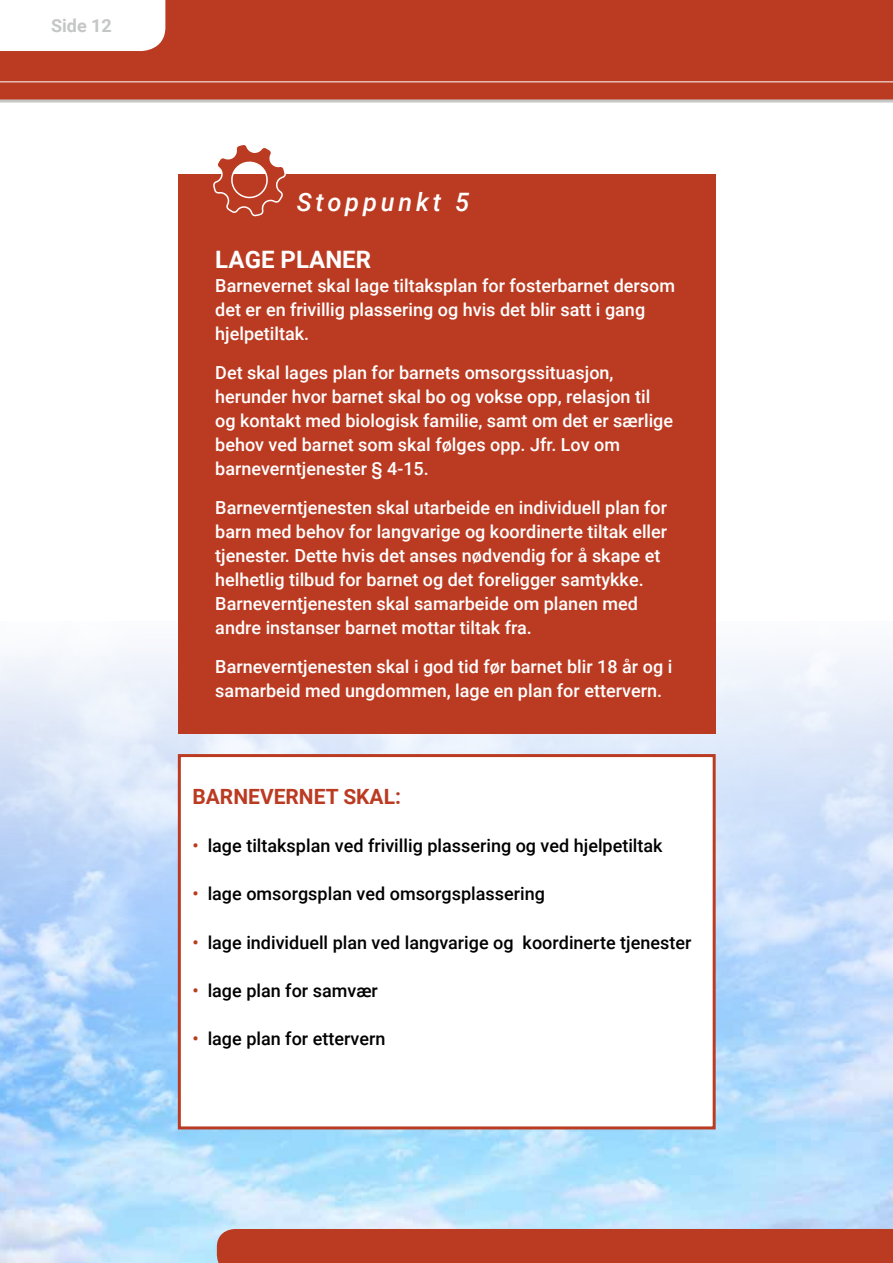
<style>
.page{position:relative;width:893px;height:1263px;background:#fff}
.page>*{position:absolute;margin:0;border:0;box-sizing:border-box;transform-origin:0 0}
.t1{font:italic 500 25.35px "Roboto";letter-spacing:.15em;color:#fff}
.t2{font:700 24px "Roboto";color:#fff}
.t3{font:700 21px "Roboto";color:#bb3b22}
.t4{font:500 18px/24px "Roboto";color:#fff}
.t5{font:500 18px "Roboto";color:#000}
.t6{font:700 18px "Roboto";color:#c5c6c6}
.s1{color:#bb3b22}
</style>
<div class="page">
<img style="left:0;top:622px;width:893px;height:641px">
<div style="left:179px;top:174px;width:537px;height:559px;background:#bb3b22"></div>
<svg style="left:213px;top:145px;width:73px;height:71px"></svg>
<div style="left:178px;top:754px;width:538px;height:375px;background:#fff;border:3px solid #bb3b22"></div>
<div style="left:217px;top:1229px;width:676px;height:34px;background:#bb3b22"></div>
<div style="left:0;top:0;width:893px;height:101px;background:#bb3b22"></div>
<div style="left:0;top:0;width:165px;height:51px;background:#fff"></div>
<hr style="left:0;top:99px;width:893px;height:3px;background:#c5c6c6">
<hr style="left:0;top:82px;width:893px;height:1px;background:#fff">
<p class="t6" style="left:51px;top:13px;width:62px">Side 12</p>
<h1 class="t1" style="left:297px;top:184px;width:174px">Stoppunkt 5</h1>
<h2 class="t2" style="left:215px;top:243px;width:157px">LAGE PLANER</h2>
<p class="t4" style="left:215px;top:273px;width:461px">Barnevernet skal lage tiltaksplan for fosterbarnet dersom det er en frivillig plassering og hvis det blir satt i gang hjelpetiltak.</p>
<p class="t4" style="left:215px;top:360px;width:459px">Det skal lages plan for barnets omsorgssituasjon, herunder hvor barnet skal bo og vokse opp, relasjon til og kontakt med biologisk familie, samt om det er særlige behov ved barnet som skal følges opp. Jfr. Lov om barneverntjenester § 4-15.</p>
<p class="t4" style="left:215px;top:495px;width:453px">Barneverntjenesten skal utarbeide en individuell plan for barn med behov for langvarige og koordinerte tiltak eller tjenester. Dette hvis det anses nødvendig for å skape et helhetlig tilbud for barnet og det foreligger samtykke.<br>Barneverntjenesten skal samarbeide om planen med andre instanser barnet mottar tiltak fra.</p>
<p class="t4" style="left:215px;top:654px;width:458px">Barneverntjenesten skal i god tid før barnet blir 18 år og i samarbeid med ungdommen, lage en plan for ettervern.</p>
<p class="t3" style="left:192px;top:782px;width:210px">BARNEVERNET SKAL:</p>
<p class="t5" style="left:192px;top:833px;width:472px"><span class="s1">•</span> lage tiltaksplan ved frivillig plassering og ved hjelpetiltak</p>
<p class="t5" style="left:192px;top:881px;width:354px"><span class="s1">•</span> lage omsorgsplan ved omsorgsplassering</p>
<p class="t5" style="left:192px;top:929px;width:500px"><span class="s1">•</span> lage individuell plan ved langvarige og koordinerte tjenester</p>
<p class="t5" style="left:192px;top:977px;width:187px"><span class="s1">•</span> lage plan for samvær</p>
<p class="t5" style="left:192px;top:1025px;width:195px"><span class="s1">•</span> lage plan for ettervern</p>
</div>
